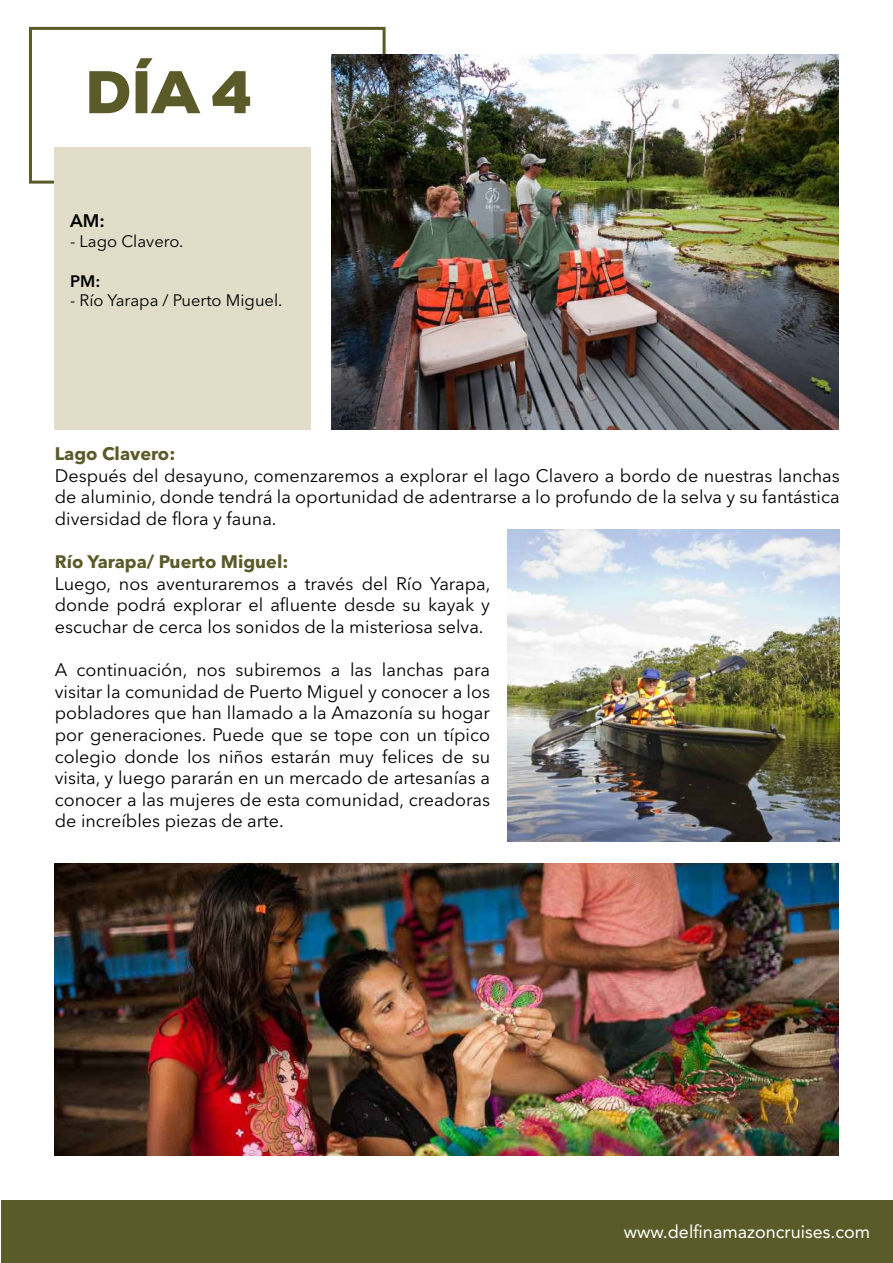
<style>
.page{position:relative;width:893px;height:1263px;background:#fff}
.page>*{position:absolute;margin:0;border:0;box-sizing:border-box;transform-origin:0 0}
.t1{font:900 60px "Nexa";color:#5b5a29}
.t2{font:18px/21.6px "Avenir Next LT Pro";color:#000;text-align:justify}
.t3{font:700 18px "Avenir Next LT Pro";color:#5b5a29}
.t4{font:18px "Avenir LT Std";color:#fff}
.t5{font:600 18px "Avenir Next LT Pro";color:#000}
.t6{font:16.5px "Avenir Next LT Pro";color:#000}
.t7{font:600 16.5px "Avenir Next LT Pro";color:#000}
</style>
<div class="page">
<div style="left:1px;top:1200px;width:891px;height:62px;background:#5b5a29"></div>
<div style="left:29px;top:27px;width:357px;height:157px;border:3px solid #5b5a29"></div>
<div style="left:271px;top:134px;width:81px;height:74px;background:#fff"></div>
<img style="left:332px;top:54px;width:507px;height:375px">
<div style="left:55px;top:147px;width:256px;height:283px;background:#e1ddc9"></div>
<img style="left:507px;top:529px;width:333px;height:313px">
<img style="left:55px;top:863px;width:784px;height:293px">
<h1 class="t1" style="left:85px;top:54px;width:169px">DÍA 4</h1>
<p class="t5" style="left:70px;top:210px;width:36px">AM:</p>
<p class="t6" style="left:70px;top:231px;width:115px">- Lago Clavero.</p>
<p class="t7" style="left:70px;top:271px;width:32px">PM:</p>
<p class="t6" style="left:70px;top:291px;width:214px">- Río Yarapa / Puerto Miguel.</p>
<p class="t3" style="left:55px;top:443px;width:122px">Lago Clavero:</p>
<p class="t2" style="left:55px;top:465px;width:786px">Después del desayuno, comenzaremos a explorar el lago Clavero a bordo de nuestras lanchas de aluminio, donde tendrá la oportunidad de adentrarse a lo profundo de la selva y su fantástica diversidad de flora y fauna.</p>
<p class="t3" style="left:55px;top:551px;width:235px">Río Yarapa/ Puerto Miguel:</p>
<p class="t2" style="left:55px;top:573px;width:437px">Luego, nos aventuraremos a través del Río Yarapa, donde podrá explorar el afluente desde su kayak y escuchar de cerca los sonidos de la misteriosa selva.</p>
<p class="t2" style="left:55px;top:659px;width:437px">A continuación, nos subiremos a las lanchas para visitar la comunidad de Puerto Miguel y conocer a los pobladores que han llamado a la Amazonía su hogar por generaciones. Puede que se tope con un típico colegio donde los niños estarán muy felices de su visita, y luego pararán en un mercado de artesanías a conocer a las mujeres de esta comunidad, creadoras de increíbles piezas de arte.</p>
<p class="t4" style="left:624px;top:1221px;width:248px">www.delfinamazoncruises.com</p>
</div>
